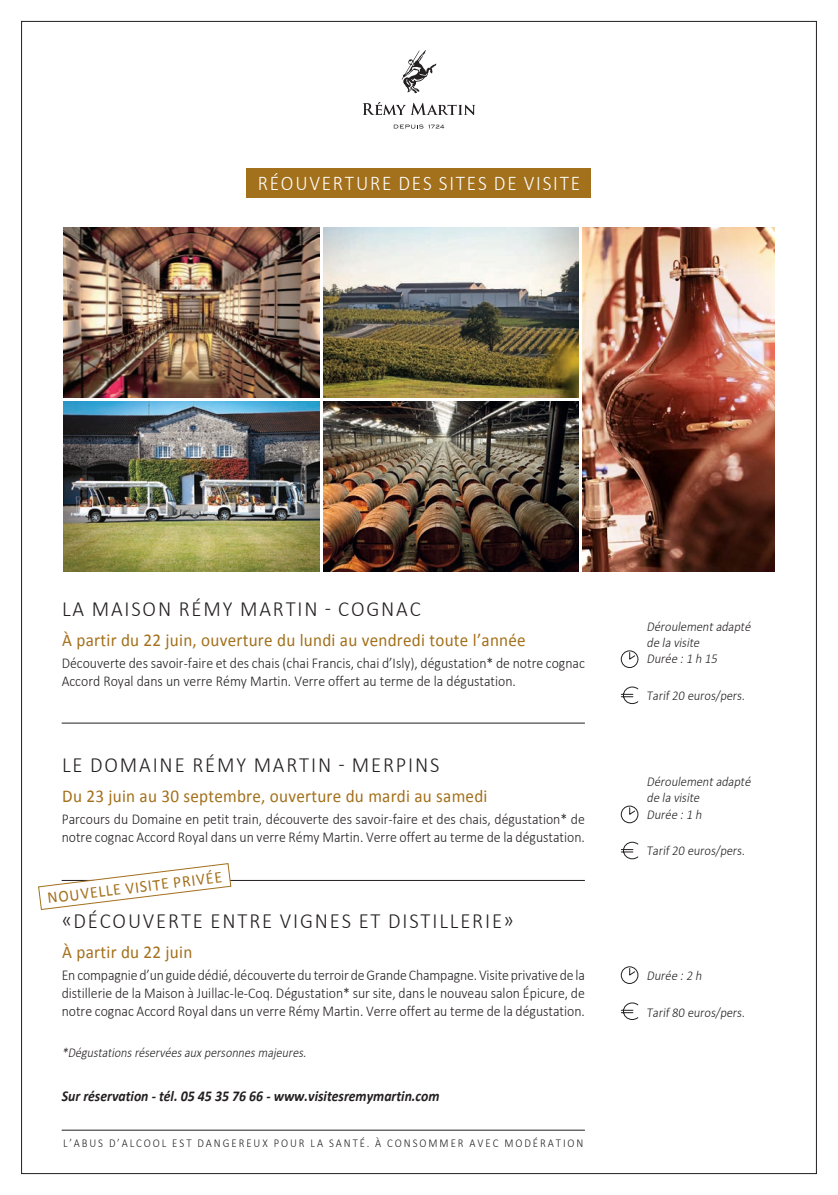
<style>
.page{position:relative;width:838px;height:1195px;background:#fff}
.page>*{position:absolute;margin:0;border:0;box-sizing:border-box;transform-origin:0 0}
.t1{font:300 21.75px "Calibri";letter-spacing:.09em;color:#231f20;scale:.95 1}
.t2{font:300 21px "Calibri";letter-spacing:.09em;color:#fff;scale:.92 1}
.t3{font:18px "Calibri";letter-spacing:.015em;color:#a3701b;scale:.95 1}
.Normal_e{font:16.5px "Calibri";color:#a3701b;scale:.95 1}
.Normal_e-2{font:300 15px/18px "Calibri";color:#231f20;scale:.92 1}
.Normal_e-3{font:italic 700 15px "Calibri";color:#231f20;scale:.92 1}
.Normal_e-4{font:italic 300 13.5px "Calibri";color:#231f20;scale:.92 1}
.Normal_e-5{font:300 13.5px "Calibri";color:#231f20;scale:.92 1}
.Normal_e-6{font:italic 300 13.5px "Calibri";color:#231f20;scale:.9 1}
.t4{font:300 12px "Calibri";letter-spacing:.18em;color:#231f20;scale:.9 1}
</style>
<div class="page">
<hr style="left:62px;top:1130px;width:523px;height:1px;background:#231f20">
<img style="left:64px;top:227px;width:255px;height:171px">
<img style="left:64px;top:402px;width:255px;height:170px">
<img style="left:323px;top:402px;width:255px;height:170px">
<svg style="left:394px;top:125px;width:50px;height:4px"></svg>
<svg style="left:363px;top:102px;width:112px;height:13px"></svg>
<svg style="left:402px;top:50px;width:34px;height:43px"></svg>
<div style="left:247px;top:168px;width:344px;height:30px;background:#a3701b"></div>
<div style="left:621px;top:651px;width:17px;height:17px;border:1px solid #231f20;border-radius:50%"></div>
<svg style="left:629px;top:652px;width:6px;height:8px"></svg>
<svg style="left:621px;top:686px;width:17px;height:18px"></svg>
<div style="left:621px;top:806px;width:17px;height:17px;border:1px solid #231f20;border-radius:50%"></div>
<svg style="left:629px;top:807px;width:6px;height:8px"></svg>
<svg style="left:621px;top:842px;width:17px;height:17px"></svg>
<hr style="left:62px;top:723px;width:523px;height:1px;background:#231f20">
<hr style="left:62px;top:880px;width:523px;height:1px;background:#231f20">
<svg style="left:38px;top:863px;width:193px;height:47px"></svg>
<div style="left:621px;top:966px;width:17px;height:18px;border:1px solid #231f20;border-radius:50%"></div>
<svg style="left:629px;top:968px;width:6px;height:8px"></svg>
<svg style="left:621px;top:1002px;width:17px;height:18px"></svg>
<img style="left:583px;top:227px;width:191px;height:345px">
<img style="left:323px;top:227px;width:255px;height:171px">
<p class="t2" style="left:258px;top:170px;width:352px">RÉOUVERTURE DES SITES DE VISITE</p>
<p class="t1" style="left:62px;top:595px;width:379px">LA MAISON RÉMY MARTIN - COGNAC</p>
<p class="t3" style="left:62px;top:629px;width:489px">À partir du 22 juin, ouverture du lundi au vendredi toute l’année</p>
<p class="Normal_e-2" style="left:62px;top:654px;width:570px">Découverte des savoir-faire et des chais (chai Francis, chai d’Isly), dégustation* de notre cognac<br>Accord Royal dans un verre Rémy Martin. Verre offert au terme de la dégustation.</p>
<p class="t1" style="left:62px;top:751px;width:399px">LE DOMAINE RÉMY MARTIN - MERPINS</p>
<p class="t3" style="left:62px;top:785px;width:449px">Du 23 juin au 30 septembre, ouverture du mardi au samedi</p>
<p class="Normal_e-2" style="left:62px;top:810px;width:570px">Parcours du Domaine en petit train, découverte des savoir-faire et des chais, dégustation* de notre cognac Accord Royal dans un verre Rémy Martin. Verre offert au terme de la dégustation.</p>
<p class="Normal_e" style="left:46px;top:887px;width:186px;rotate:-7deg">NOUVELLE VISITE PRIVÉE</p>
<p class="t1" style="left:62px;top:907px;width:477px">«DÉCOUVERTE ENTRE VIGNES ET DISTILLERIE»</p>
<p class="t3" style="left:62px;top:941px;width:139px">À partir du 22 juin</p>
<p class="Normal_e-2" style="left:62px;top:966px;width:570px;text-align:justify">En compagnie d’un guide dédié, découverte du terroir de Grande Champagne. Visite privative de la distillerie de la Maison à Juillac-le-Coq. Dégustation* sur site, dans le nouveau salon Épicure, de notre cognac Accord Royal dans un verre Rémy Martin. Verre offert au terme de la dégustation.</p>
<p class="Normal_e-6" style="left:62px;top:1044px;width:276px">*Dégustationsréservéesaux personnesmajeures.</p>
<p class="Normal_e-3" style="left:62px;top:1087px;width:412px">Sur réservation - tél. 05 45 35 76 66 - www.visitesremymartin.com</p>
<p class="t4" style="left:63px;top:1136px;width:579px">L’ABUS D’ALCOOL EST DANGEREUX POUR LA SANTÉ. À CONSOMMER AVEC MODÉRATION</p>
<p class="Normal_e-4" style="left:646px;top:618px;width:117px">Déroulementadapté</p>
<p class="Normal_e-4" style="left:646px;top:634px;width:62px">de la visite</p>
<p class="Normal_e-4" style="left:646px;top:650px;width:81px">Durée :1 h 15</p>
<p class="Normal_e-5" style="left:646px;top:687px;width:110px">Tarif 20 euros/pers.</p>
<p class="Normal_e-4" style="left:646px;top:773px;width:117px">Déroulementadapté</p>
<p class="Normal_e-4" style="left:646px;top:789px;width:62px">de la visite</p>
<p class="Normal_e-4" style="left:646px;top:806px;width:64px">Durée :1 h</p>
<p class="Normal_e-5" style="left:646px;top:842px;width:110px">Tarif 20 euros/pers.</p>
<p class="Normal_e-4" style="left:646px;top:967px;width:64px">Durée :2 h</p>
<p class="Normal_e-5" style="left:646px;top:1004px;width:110px">Tarif 80 euros/pers.</p>
</div>
